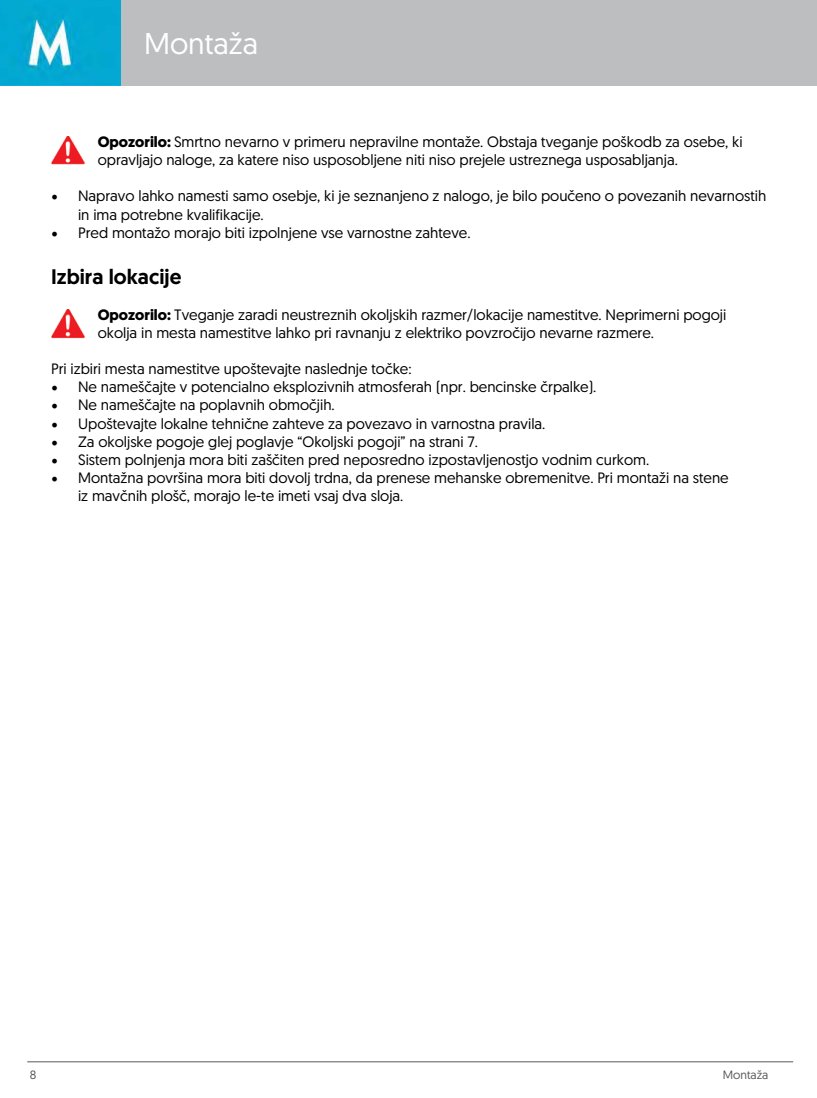
<style>
.page{position:relative;width:817px;height:1098px;background:#fff}
.page>*{position:absolute;margin:0;border:0;box-sizing:border-box;transform-origin:0 0}
.t1{font:30px "Geomanist";color:#fff}
.t2{font:500 21px "Geomanist";color:#000}
.t3{font:15px/18px "Geomanist";color:#000}
.t4{font:12px "Geomanist";color:#58595b}
.s1{font-weight:700}
.s2{font-family:"Minion Pro";font-size:18px}
</style>
<div class="page">
<div style="left:0;top:0;width:816px;height:85px;background:#bcbec0"></div>
<img style="left:0;top:0;width:121px;height:85px">
<hr style="left:27px;top:1060px;width:766px;height:1px;background:#58595b">
<img style="left:51px;top:136px;width:34px;height:29px">
<img style="left:51px;top:310px;width:34px;height:29px">
<h1 class="t1" style="left:144px;top:24px;width:116px">Montaža</h1>
<p class="t3" style="left:98px;top:133px;width:646px"><span class="s1">Opozorilo:</span> Smrtno nevarno v primeru nepravilne montaže. Obstaja tveganje poškodb za osebe, ki opravljajo naloge, za katere niso usposobljene niti niso prejele ustreznega usposabljanja.</p>
<p class="t3" style="left:78px;top:187px;width:689px;text-indent:-27px"><span class="s2">•</span> Napravo lahko namesti samo osebje, ki je seznanjeno z nalogo, je bilo poučeno o povezanih nevarnostih in ima potrebne kvalifikacije.</p>
<p class="t3" style="left:51px;top:223px;width:421px"><span class="s2">•</span> Pred montažo morajo biti izpolnjene vse varnostne zahteve.</p>
<h2 class="t2" style="left:51px;top:263px;width:132px">Izbira lokacije</h2>
<p class="t3" style="left:98px;top:305px;width:630px"><span class="s1">Opozorilo:</span> Tveganje zaradi neustreznih okoljskih razmer/lokacije namestitve. Neprimerni pogoji okolja in mesta namestitve lahko pri ravnanju z elektriko povzročijo nevarne razmere.</p>
<p class="t3" style="left:51px;top:359px;width:362px">Pri izbiri mesta namestitve upoštevajte naslednje točke:</p>
<p class="t3" style="left:51px;top:377px;width:546px"><span class="s2">•</span> Ne nameščajte v potencialno eksplozivnih atmosferah (npr. bencinske črpalke).</p>
<p class="t3" style="left:51px;top:395px;width:285px"><span class="s2">•</span> Ne nameščajte na poplavnih območjih.</p>
<p class="t3" style="left:51px;top:413px;width:495px"><span class="s2">•</span> Upoštevajte lokalne tehnične zahteve za povezavo in varnostna pravila.</p>
<p class="t3" style="left:51px;top:431px;width:428px"><span class="s2">•</span> Za okoljske pogoje glej poglavje “Okoljski pogoji” na strani 7.</p>
<p class="t3" style="left:51px;top:449px;width:599px"><span class="s2">•</span> Sistem polnjenja mora biti zaščiten pred neposredno izpostavljenostjo vodnim curkom.</p>
<p class="t3" style="left:78px;top:467px;width:652px;text-indent:-27px"><span class="s2">•</span> Montažna površina mora biti dovolj trdna, da prenese mehanske obremenitve. Pri montaži na stene iz mavčnih plošč, morajo le-te imeti vsaj dva sloja.</p>
<p class="t4" style="left:30px;top:1066px;width:8px">8</p>
<p class="t4" style="left:722px;top:1066px;width:47px">Montaža</p>
</div>
